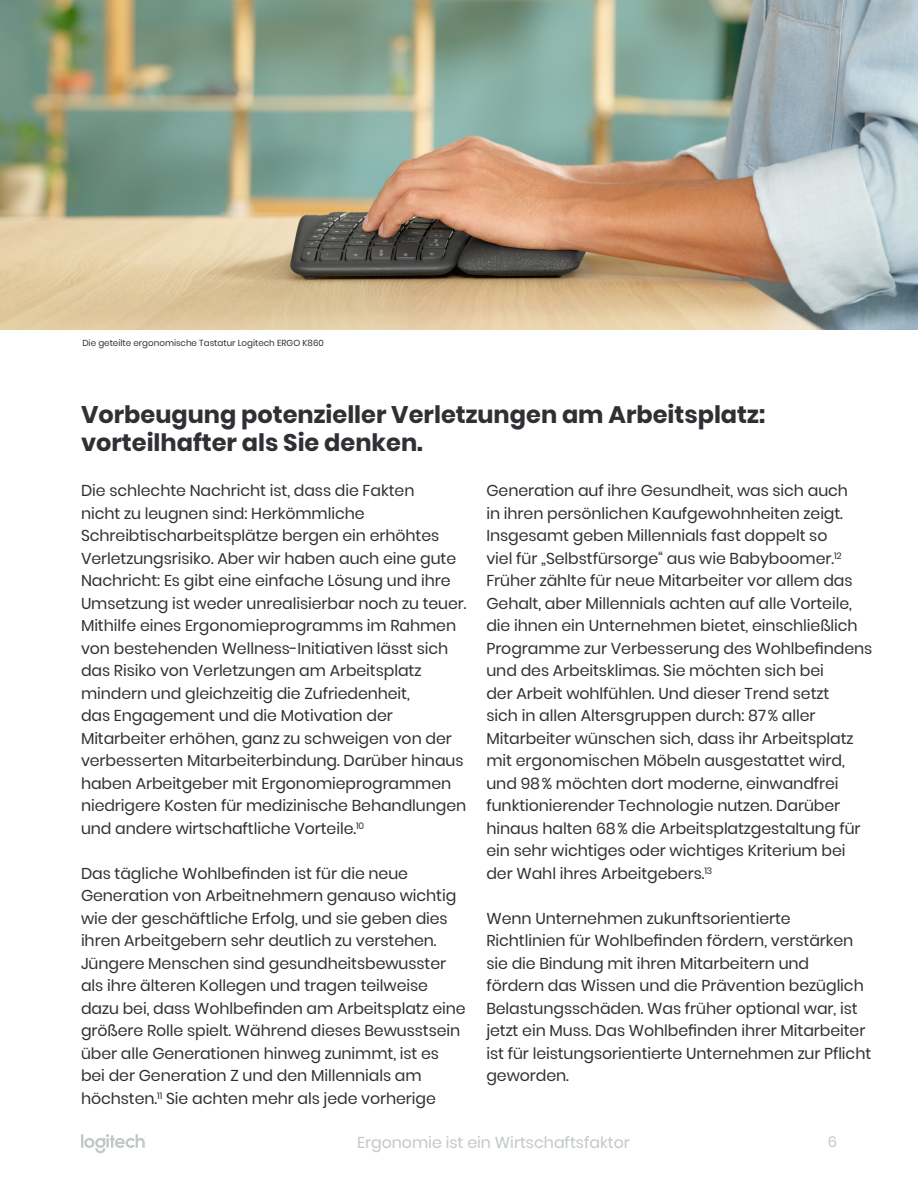
<style>
.page{position:relative;width:918px;height:1188px;background:#fff}
.page>*{position:absolute;margin:0;border:0;box-sizing:border-box;transform-origin:0 0}
.t1{font:700 24px/28.5px "Poppins";color:#2e3033}
.t2{font:15.75px/22.5px "Poppins";letter-spacing:-.005em;color:#2e3033}
.t3{font:15.75px "Poppins";color:#c2c7c7}
.t4{font:15px "Poppins";color:#c2c7c7}
.t5{font:8.7px "Poppins";color:#2e3033}
</style>
<div class="page">
<svg style="left:81px;top:1134px;width:65px;height:19px"></svg>
<img style="left:0;top:0;width:918px;height:330px">
<p class="t5" style="left:82px;top:338px;width:243px">Die geteilte ergonomische Tastatur Logitech ERGO K860</p>
<p class="t1" style="left:81px;top:400px;width:686px">Vorbeugung potenzieller Verletzungen am Arbeitsplatz: vorteilhafter als Sie denken.</p>
<p class="t2" style="left:81px;top:480px;width:387px">Die schlechte Nachricht ist, dass die Fakten<br>nicht zu leugnen sind: Herkömmliche Schreibtischarbeitsplätze bergen ein erhöhtes Verletzungsrisiko. Aber wir haben auch eine gute Nachricht: Es gibt eine einfache Lösung und ihre Umsetzung ist weder unrealisierbar noch zu teuer.<br>Mithilfe eines Ergonomieprogramms im Rahmen von bestehenden Wellness-Initiativen lässt sich das Risiko von Verletzungen am Arbeitsplatz mindern und gleichzeitig die Zufriedenheit,<br>das Engagement und die Motivation der Mitarbeiter erhöhen, ganz zu schweigen von der verbesserten Mitarbeiterbindung. Darüber hinaus haben Arbeitgeber mit Ergonomieprogrammen niedrigere Kosten für medizinische Behandlungen und andere wirtschaftliche Vorteile.<sup>10</sup></p>
<p class="t2" style="left:81px;top:862px;width:386px">Das tägliche Wohlbefinden ist für die neue Generation von Arbeitnehmern genauso wichtig wie der geschäftliche Erfolg, und sie geben dies ihren Arbeitgebern sehr deutlich zu verstehen.<br>Jüngere Menschen sind gesundheitsbewusster als ihre älteren Kollegen und tragen teilweise dazu bei, dass Wohlbefinden am Arbeitsplatz eine größere Rolle spielt. Während dieses Bewusstsein über alle Generationen hinweg zunimmt, ist es bei der Generation Z und den Millennials am höchsten.<sup>11</sup> Sie achten mehr als jede vorherige</p>
<p class="t2" style="left:486px;top:480px;width:387px">Generation auf ihre Gesundheit, was sich auch<br>in ihren persönlichen Kaufgewohnheiten zeigt.<br>Insgesamt geben Millennials fast doppelt so<br>viel für „Selbstfürsorge“ aus wie Babyboomer.<sup>12<br></sup>Früher zählte für neue Mitarbeiter vor allem das Gehalt, aber Millennials achten auf alle Vorteile, die ihnen ein Unternehmen bietet, einschließlich Programme zur Verbesserung des Wohlbefindens und des Arbeitsklimas. Sie möchten sich bei<br>der Arbeit wohlfühlen. Und dieser Trend setzt<br>sich in allen Altersgruppen durch: 87% aller Mitarbeiter wünschen sich, dass ihr Arbeitsplatz mit ergonomischen Möbeln ausgestattet wird, und 98% möchten dort moderne, einwandfrei funktionierender Technologie nutzen. Darüber hinaus halten 68% die Arbeitsplatzgestaltung für ein sehr wichtiges oder wichtiges Kriterium bei der Wahl ihres Arbeitgebers.<sup>13</sup></p>
<p class="t2" style="left:486px;top:907px;width:386px">Wenn Unternehmen zukunftsorientierte Richtlinien für Wohlbefinden fördern, verstärken sie die Bindung mit ihren Mitarbeitern und<br>fördern das Wissen und die Prävention bezüglich Belastungsschäden. Was früher optional war, ist jetzt ein Muss. Das Wohlbefinden ihrer Mitarbeiter ist für leistungsorientierte Unternehmen zur Pflicht geworden.</p>
<p class="t3" style="left:357px;top:1134px;width:274px">Ergonomie ist ein Wirtschaftsfaktor</p>
<p class="t4" style="left:828px;top:1134px;width:11px">6</p>
</div>
